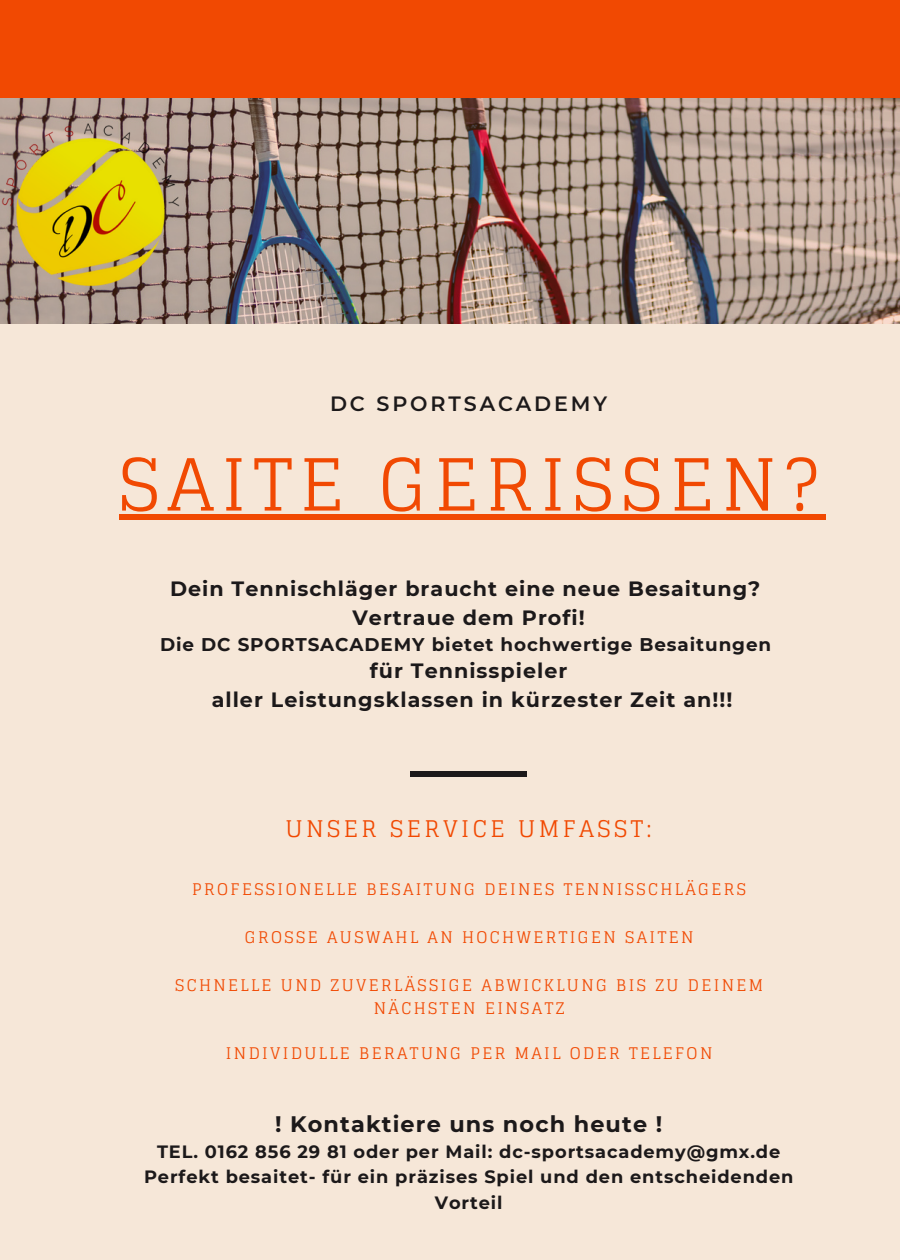
<style>
.page{position:relative;width:900px;height:1260px;background:#fff}
.page>*{position:absolute;margin:0;border:0;box-sizing:border-box;transform-origin:0 0}
.t1{font:71.75px "Glegoo";letter-spacing:.1em;color:#f14902}
.t2{font:23px "Glegoo";letter-spacing:.15em;color:#f14902}
.t3{font:700 22.5px "Montserrat";letter-spacing:.05em;color:#1c191a}
.t4{font:700 20.75px "Montserrat";letter-spacing:.05em;color:#1c191a}
.t5{font:600 20.75px "Montserrat";letter-spacing:.14em;color:#1c191a}
.t6{font:700 18.25px "Montserrat";letter-spacing:.05em;color:#1c191a}
.t7{font:700 17.75px/25.2px "Montserrat";letter-spacing:.05em;color:#1c191a;text-align:center}
.t8{font:16px/22.8px "Glegoo";letter-spacing:.15em;color:#f14902;text-align:center}
</style>
<div class="page">
<div style="left:0;top:0;width:900px;height:359px;background:#f14902"></div>
<img style="left:229px;top:99px;width:671px;height:225px">
<div style="left:0;top:324px;width:900px;height:936px;background:#f6e7d8"></div>
<div style="left:119px;top:514px;width:707px;height:6px;background:#f14902"></div>
<div style="left:410px;top:771px;width:117px;height:6px;background:#1c191a"></div>
<img style="left:0;top:98px;width:229px;height:226px">
<p class="t5" style="left:330px;top:390px;width:279px">DC SPORTSACADEMY</p>
<p class="t1" style="left:119px;top:444px;width:701px">SAITE GERISSEN?</p>
<p class="t4" style="left:170px;top:576px;width:592px">Dein Tennischläger braucht eine neue Besaitung?</p>
<p class="t4" style="left:352px;top:605px;width:234px">Vertraue dem Profi!</p>
<p class="t6" style="left:160px;top:633px;width:613px">Die DC SPORTSACADEMY bietet hochwertige Besaitungen</p>
<p class="t4" style="left:370px;top:658px;width:199px">für Tennisspieler</p>
<p class="t4" style="left:212px;top:687px;width:522px">aller Leistungsklassen in kürzester Zeit an!!!</p>
<p class="t2" style="left:285px;top:816px;width:368px">UNSER SERVICE UMFASST:</p>
<p class="t8" style="left:192px;top:878px;width:555px">PROFESSIONELLE BESAITUNG DEINES TENNISSCHLÄGERS</p>
<p class="t8" style="left:245px;top:926px;width:450px">GROSSE AUSWAHL AN HOCHWERTIGEN SAITEN</p>
<p class="t8" style="left:175px;top:974px;width:590px">SCHNELLE UND ZUVERLÄSSIGE ABWICKLUNG BIS ZU DEINEM<br>NÄCHSTEN EINSATZ</p>
<p class="t8" style="left:226px;top:1042px;width:488px">INDIVIDULLE BERATUNG PER MAIL ODER TELEFON</p>
<p class="t3" style="left:275px;top:1110px;width:389px">! Kontaktiere uns noch heute !</p>
<p class="t7" style="left:157px;top:1139px;width:625px">TEL. 0162 856 29 81 oder per Mail: dc-sportsacademy@gmx.de</p>
<p class="t7" style="left:144px;top:1164px;width:651px">Perfekt besaitet- für ein präzises Spiel und den entscheidenden<br>Vorteil</p>
</div>
